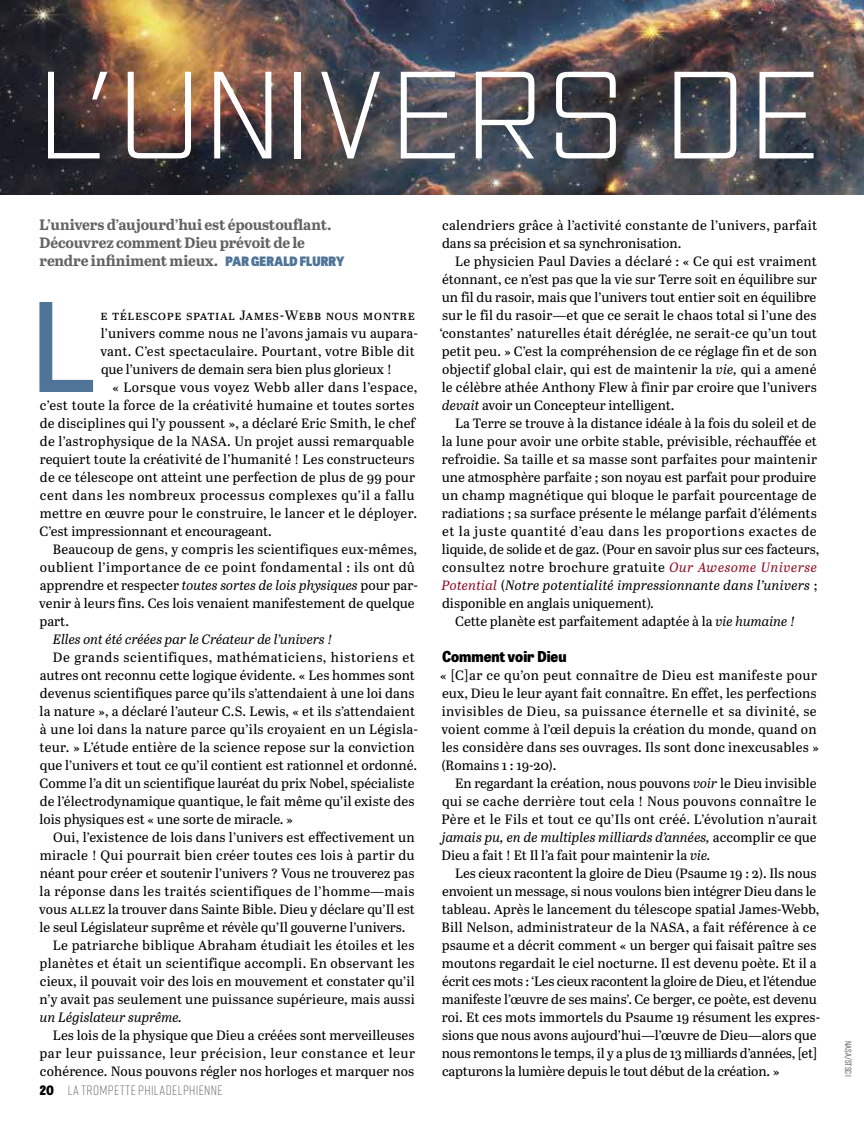
<style>
.page{position:relative;width:864px;height:1136px;background:#fff}
.page>*{position:absolute;margin:0;border:0;box-sizing:border-box;transform-origin:0 0}
.t1{font:600 124.5px "Vox";color:#4f7498}
.t2{font:300 120px "Vox";letter-spacing:.065em;color:#fff}
.t3{font:700 15px/18px "Abril Text";letter-spacing:-.015em;color:#636363}
.t4{font:800 15px "Tablet Gothic Narrow";color:#000}
.t5{font:13.5px/18px "Abril Text";letter-spacing:.005em;color:#000}
.t6{font:13.5px/18px "Abril Text";letter-spacing:.04em;color:#000}
.t7{font:italic 13.5px "Abril Text";color:#000}
.t8{font:italic 13.5px "Abril Text";letter-spacing:.02em;color:#000}
.t9{font:300 13.5px "Rift Soft";letter-spacing:.035em;color:#636363}
.t10{font:500 9px "Rift Soft";letter-spacing:.005em;color:#636363}
.s1{font-family:"Tablet Gothic Narrow";font-weight:800;font-size:12.9px;color:#4f7498}
.s2{font-style:italic}
.s3{font-family:"Tablet Gothic Narrow";font-weight:800;font-size:12.9px;color:#000}
.s4{font-style:italic;color:#8e0d24}
.s5{color:#8e0d24}
.s6{font-style:normal}
</style>
<div class="page">
<img style="left:0;top:0;width:863px;height:194px">
<h2 class="t2" style="left:39px;top:39px;width:779px">L’UNIVERS DE</h2>
<p class="t3" style="left:39px;top:215px;width:306px">L’univers d’aujourd’hui est époustouflant.<br>Découvrez comment Dieu prévoit de le rendre infiniment mieux. <span class="s1">PAR GERALD FLURRY</span></p>
<h1 class="t1" style="left:31px;top:263px;width:65px">L</h1>
<p class="t6" style="left:100px;top:305px;width:319px">e télescope spatial James-Webb nous montre l’univers comme nous ne l’avons jamais vu aupara&shy;vant. C’est spectaculaire. Pourtant, votre Bible dit que l’univers de demain sera bien plus glorieux !</p>
<p class="t5" style="left:40px;top:377px;width:379px;text-indent:73px">« Lorsque vous voyez Webb aller dans l’espace, c’est toute la force de la créativité humaine et toutes sortes de disciplines qui l’y poussent », a déclaré Eric Smith, le chef de l’astrophysique de la NASA. Un projet aussi remarquable requiert toute la créativité de l’humanité ! Les constructeurs de ce télescope ont atteint une perfection de plus de 99 pour cent dans les nombreux processus complexes qu’il a fallu mettre en œuvre pour le construire, le lancer et le déployer.<br>C’est impressionnant et encourageant.</p>
<p class="t5" style="left:39px;top:539px;width:380px;text-indent:14px">Beaucoup de gens, y compris les scientifiques eux-mêmes, oublient l’importance de ce point fondamental : ils ont dû apprendre et respecter <span class="s2">toutes sortes de lois physiques</span> pour par&shy;venir à leurs fins. Ces lois venaient manifestement de quelque part.</p>
<p class="t7" style="left:53px;top:629px;width:281px">Elles ont été créées par le Créateur de l’univers !</p>
<p class="t5" style="left:40px;top:647px;width:380px;text-indent:13px">De grands scientifiques, mathématiciens, historiens et autres ont reconnu cette logique évidente. « Les hommes sont devenus scientifiques parce qu’ils s’attendaient à une loi dans la nature », a déclaré l’auteur C.S. Lewis, « et ils s’attendaient à une loi dans la nature parce qu’ils croyaient en un Législa&shy;teur. » L’étude entière de la science repose sur la conviction que l’univers et tout ce qu’il contient est rationnel et ordonné.<br>Comme l’a dit un scientifique lauréat du prix Nobel, spécialiste de l’électrodynamique quantique, le fait même qu’il existe des lois physiques est « une sorte de miracle. »</p>
<p class="t5" style="left:53px;top:827px;width:363px">Oui, l’existence de lois dans l’univers est effectivement un</p>
<p class="t5" style="left:40px;top:845px;width:376px">miracle ! Qui pourrait bien créer toutes ces lois à partir du</p>
<p class="t5" style="left:40px;top:863px;width:376px">néant pour créer et soutenir l’univers ? Vous ne trouverez pas</p>
<p class="t5" style="left:40px;top:881px;width:376px">la réponse dans les traités scientifiques de l’homme—mais</p>
<p class="t5" style="left:39px;top:899px;width:377px">vous allez la trouver dans Sainte Bible. Dieu y déclare qu’Il est</p>
<p class="t5" style="left:40px;top:917px;width:367px">le seul Législateur suprême et révèle qu’Il gouverne l’univers.</p>
<p class="t5" style="left:53px;top:935px;width:363px">Le patriarche biblique Abraham étudiait les étoiles et les</p>
<p class="t5" style="left:40px;top:953px;width:376px">planètes et était un scientifique accompli. En observant les</p>
<p class="t5" style="left:40px;top:971px;width:376px">cieux, il pouvait voir des lois en mouvement et constater qu’il</p>
<p class="t5" style="left:40px;top:989px;width:376px">n’y avait pas seulement une puissance supérieure, mais aussi</p>
<p class="t7" style="left:40px;top:1007px;width:143px">un Législateur suprême.</p>
<p class="t5" style="left:40px;top:1025px;width:377px;text-align:justify;text-indent:13px">Les lois de la physique que Dieu a créées sont merveilleuses par leur puissance, leur précision, leur constance et leur cohérence. Nous pouvons régler nos horloges et marquer nos</p>
<p class="t9" style="left:39px;top:1080px;width:184px"><span class="s3">20</span> LA TROMPETTE PHILADELPHIENNE</p>
<p class="t5" style="left:442px;top:215px;width:376px">calendriers grâce à l’activité constante de l’univers, parfait dans sa précision et sa synchronisation.</p>
<p class="t5" style="left:439px;top:251px;width:379px;text-align:justify;text-indent:16px">Le physicien Paul Davies a déclaré : « Ce qui est vraiment étonnant, ce n’est pas que la vie sur Terre soit en équilibre sur un fil du rasoir, mais que l’univers tout entier soit en équilibre sur le fil du rasoir—et que ce serait le chaos total si l’une des ‘constantes’ naturelles était déréglée, ne serait-ce qu’un tout petit peu. » C’est la compréhension de ce réglage fin et de son objectif global clair, qui est de maintenir la <span class="s2">vie,</span> qui a amené le célèbre athée Anthony Flew à finir par croire que l’univers <span class="s2">devait</span> avoir un Concepteur intelligent.</p>
<p class="t5" style="left:455px;top:413px;width:362px">La Terre se trouve à la distance idéale à la fois du soleil et de</p>
<p class="t5" style="left:441px;top:431px;width:376px">la lune pour avoir une orbite stable, prévisible, réchauffée et</p>
<p class="t5" style="left:441px;top:449px;width:376px">refroidie. Sa taille et sa masse sont parfaites pour maintenir</p>
<p class="t5" style="left:441px;top:467px;width:376px">une atmosphère parfaite ; son noyau est parfait pour produire</p>
<p class="t5" style="left:441px;top:485px;width:376px">un champ magnétique qui bloque le parfait pourcentage de</p>
<p class="t5" style="left:441px;top:503px;width:376px">radiations ; sa surface présente le mélange parfait d’éléments</p>
<p class="t5" style="left:442px;top:521px;width:376px">et la juste quantité d’eau dans les proportions exactes de</p>
<p class="t5" style="left:441px;top:539px;width:379px">liquide, de solide et de gaz. (Pour en savoir plus sur ces facteurs,</p>
<p class="t5" style="left:442px;top:557px;width:376px">consultez notre brochure gratuite <span class="s4">Our Awesome Universe</span></p>
<p class="t8" style="left:441px;top:575px;width:377px"><span class="s5">Potential</span> <span class="s6">(</span>Notre potentialité impressionnante dans l’univers <span class="s6">;</span></p>
<p class="t5" style="left:442px;top:593px;width:213px">disponible en anglais uniquement)<span class="s2">.</span></p>
<p class="t5" style="left:455px;top:611px;width:341px">Cette planète est parfaitement adaptée à la <span class="s2">vie humaine !</span></p>
<p class="t4" style="left:442px;top:645px;width:126px">Comment voir Dieu</p>
<p class="t5" style="left:440px;top:665px;width:380px">« [C]ar ce qu’on peut connaître de Dieu est manifeste pour eux, Dieu le leur ayant fait connaître. En effet, les perfections invisibles de Dieu, sa puissance éternelle et sa divinité, se voient comme à l’œil depuis la création du monde, quand on les considère dans ses ouvrages. Ils sont donc inexcusables » (Romains 1 : 19-20).</p>
<p class="t5" style="left:441px;top:773px;width:377px;text-align:justify;text-indent:14px">En regardant la création, nous pouvons <span class="s2">voir</span> le Dieu invisible qui se cache derrière tout cela ! Nous pouvons connaître le Père et le Fils et tout ce qu’Ils ont créé. L’évolution n’aurait <span class="s2">jamais pu, en de multiples milliards d’années,</span> accomplir ce que Dieu a fait ! Et Il l’a fait pour maintenir la <span class="s2">vie.</span></p>
<p class="t5" style="left:441px;top:863px;width:380px;text-indent:14px">Les cieux racontent la gloire de Dieu (Psaume 19 : 2). Ils nous envoient un message, si nous voulons bien intégrer Dieu dans le tableau. Après le lancement du télescope spatial James-Webb, Bill Nelson, administrateur de la NASA, a fait référence à ce psaume et a décrit comment « un berger qui faisait paître ses moutons regardait le ciel nocturne. Il est devenu poète. Et il a écrit ces mots : ‘Les cieux racontent la gloire de Dieu, et l’étendue manifeste l’œuvre de ses mains’. Ce berger, ce poète, est devenu roi. Et ces mots immortels du Psaume 19 résument les expres&shy;sions que nous avons aujourd’hui—l’œuvre de Dieu—alors que nous remontons le temps, il y a plus de 13 milliards d’années, [et] capturons la lumière depuis le tout début de la création. »</p>
<p class="t10" style="left:854px;top:1040px;width:37px;rotate:90deg">NASA/STSCI</p>
</div>
